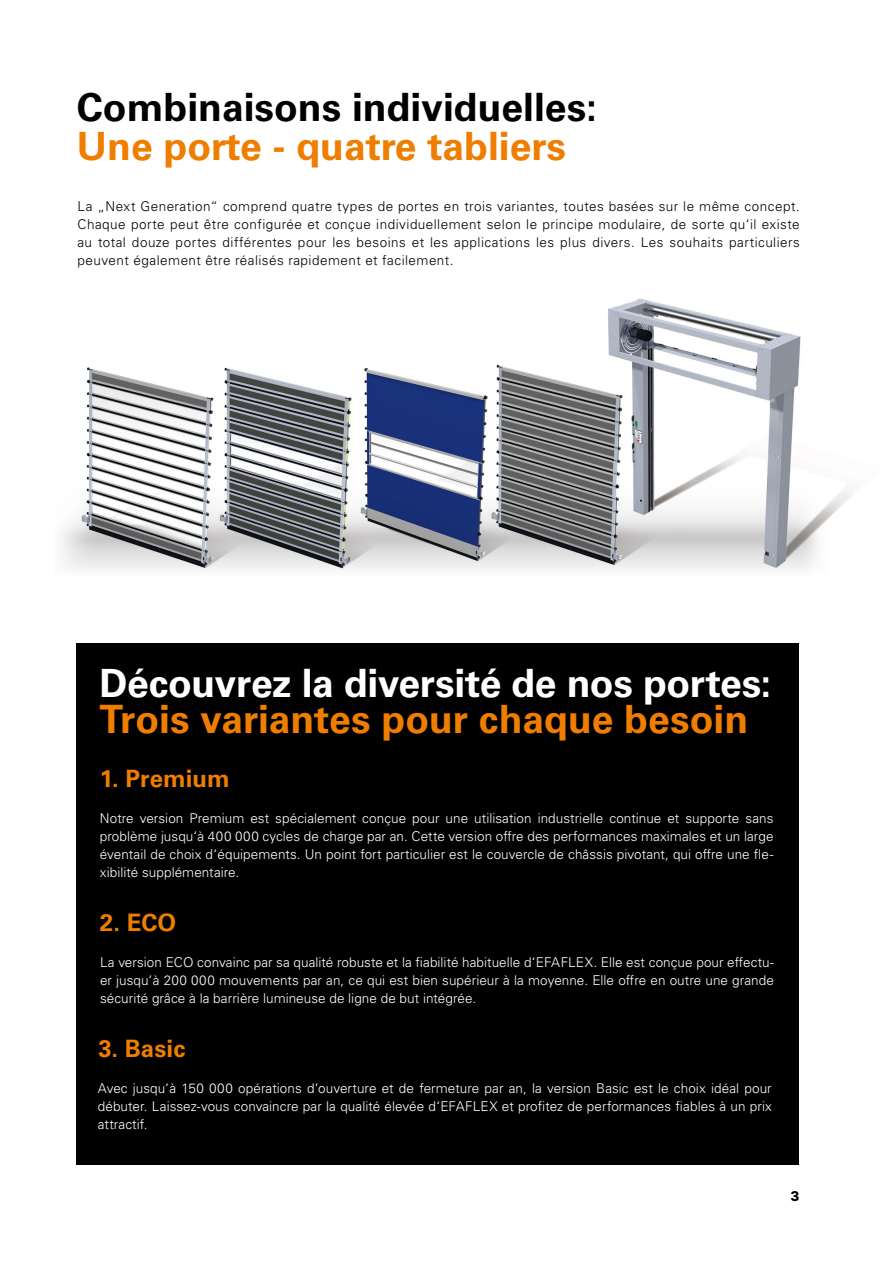
<style>
.page{position:relative;width:893px;height:1263px;background:#fff}
.page>*{position:absolute;margin:0;border:0;box-sizing:border-box;transform-origin:0 0}
.t1{font:700 39px "Univers LT Pro 65";color:#ef7d00}
.t2{font:700 39px "Univers LT Pro 65";letter-spacing:-.01em;color:#fff}
.t3{font:700 39px "Univers LT Pro 65";color:#000}
.t4{font:700 24px "Univers LT Pro 65";letter-spacing:.005em;color:#ef7d00}
.t5{font:700 24px "Univers LT Std";color:#ef7d00}
.t6{font:300 13.5px/18px "Univers LT Pro 45";letter-spacing:.005em;color:#fff;text-align:justify}
.t7{font:300 13.5px/18px "Univers LT Pro 45";letter-spacing:.035em;color:#000;text-align:justify}
.t8{font:800 13.5px "Inter";color:#000}
</style>
<div class="page">
<div style="left:77px;top:643px;width:722px;height:522px;background:#000"></div>
<img style="left:61px;top:298px;width:791px;height:272px">
<h1 class="t3" style="left:77px;top:80px;width:522px">Combinaisons individuelles:</h1>
<h1 class="t1" style="left:77px;top:119px;width:491px">Une porte - quatre tabliers</h1>
<p class="t7" style="left:78px;top:197px;width:724px">La „Next Generation“ comprend quatre types de portes en trois variantes, toutes basées sur le même concept.<br>Chaque porte peut être configurée et conçue individuellement selon le principe modulaire, de sorte qu‘il existe au total douze portes différentes pour les besoins et les applications les plus divers. Les souhaits particuliers peuvent également être réalisés rapidement et facilement.</p>
<h1 class="t2" style="left:99px;top:656px;width:673px">Découvrez la diversité de nos portes:</h1>
<h1 class="t1" style="left:99px;top:692px;width:650px">Trois variantes pour chaque besoin</h1>
<h2 class="t5" style="left:100px;top:765px;width:131px">1. Premium</h2>
<p class="t6" style="left:100px;top:809px;width:675px">Notre version Premium est spécialement conçue pour une utilisation industrielle continue et supporte sans problème jusqu‘à 400 000 cycles de charge par an. Cette version offre des performances maximales et un large éventail de choix d‘équipements. Un point fort particulier est le couvercle de châssis pivotant, qui offre une fle&shy;xibilité supplémentaire.</p>
<h2 class="t4" style="left:100px;top:906px;width:78px">2. ECO</h2>
<p class="t6" style="left:100px;top:953px;width:675px">La version ECO convainc par sa qualité robuste et la fiabilité habituelle d‘EFAFLEX. Elle est conçue pour effectu&shy;er jusqu‘à 200 000 mouvements par an, ce qui est bien supérieur à la moyenne. Elle offre en outre une grande sécurité grâce à la barrière lumineuse de ligne de but intégrée.</p>
<h2 class="t4" style="left:98px;top:1032px;width:88px">3. Basic</h2>
<p class="t6" style="left:98px;top:1079px;width:675px">Avec jusqu‘à 150 000 opérations d‘ouverture et de fermeture par an, la version Basic est le choix idéal pour débuter. Laissez-vous convaincre par la qualité élevée d‘EFAFLEX et profitez de performances fiables à un prix attractif.</p>
<p class="t8" style="left:790px;top:1186px;width:11px">3</p>
</div>
